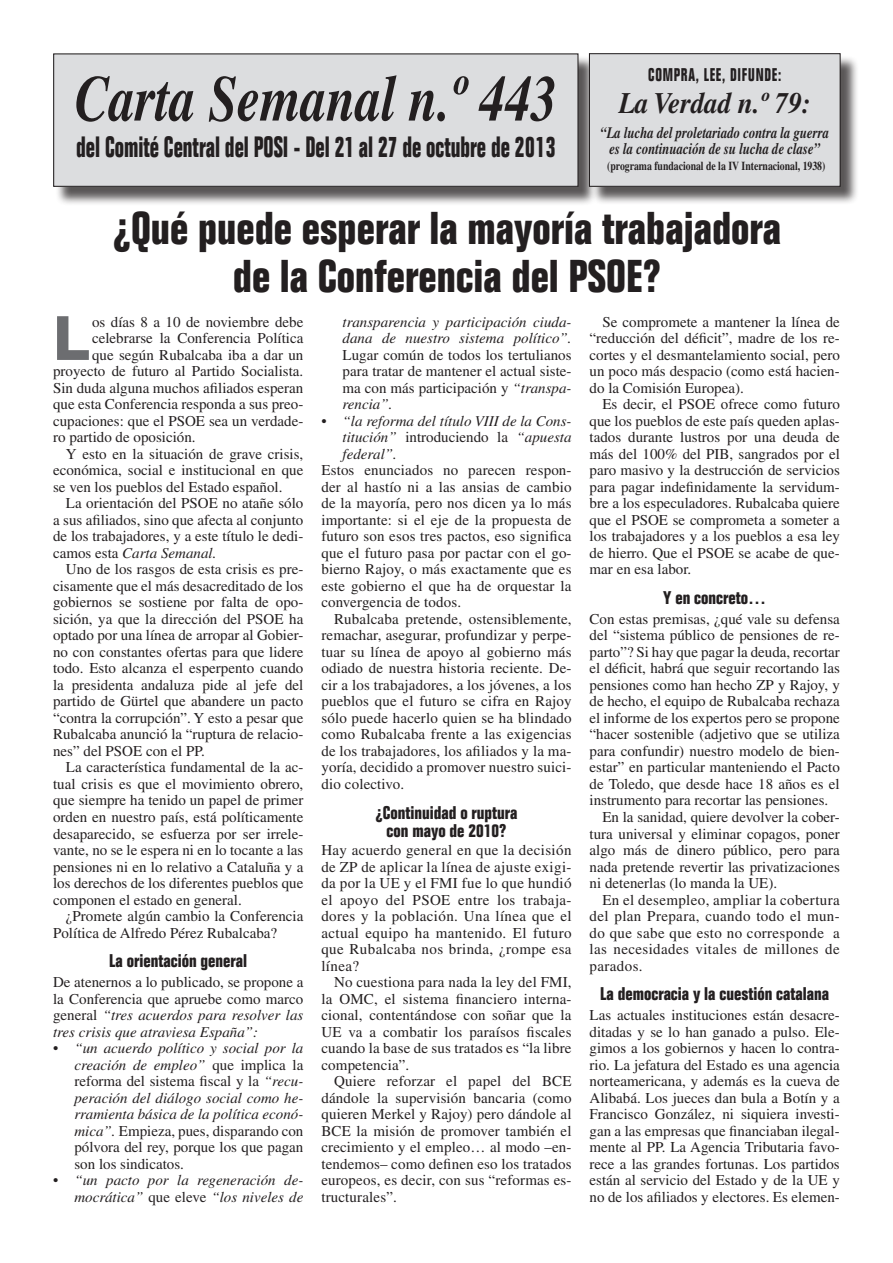
<style>
.page{position:relative;width:893px;height:1263px;background:#fff}
.page>*{position:absolute;margin:0;border:0;box-sizing:border-box;transform-origin:0 0}
.t1{font:italic 700 64.8px "Times LT Std";color:#231f20;scale:.8 1}
.t2{font:800 61.2px "Helvetica Neue LT Std";color:#6c6d70}
.t3{font:700 condensed 45px "Folio Std";color:#231f20}
.t4{font:italic 700 29.7px "Times LT Std";color:#231f20;scale:.91 1}
.t5{font:700 condensed 28.8px "Folio Std";color:#231f20;scale:.79 1}
.t6{font:700 condensed 18px "Folio Std";color:#231f20}
.t7{font:700 condensed 18px "Folio Std";letter-spacing:.05em;color:#231f20;scale:.83 1}
.Texto_de_cuerpo{font:italic 700 15.9px/15.9px "Times LT Std";color:#231f20;text-align:center;scale:.8 1}
.t8{font:15px/16.5px "Times LT Std";color:#231f20;text-align:justify}
.t9{font:italic 15px/16.5px "Times LT Std";color:#231f20;text-align:justify}
.Texto_de_cuerpo-2{font:700 12.15px "Times LT Std";color:#231f20;scale:.8 1}
.s1{font-style:italic}
.s2{font-style:normal}
</style>
<div class="page">
<div style="left:55px;top:56px;width:542px;height:150px;background:#231f20;opacity:.75"></div>
<div style="left:54px;top:54px;width:524px;height:132px;background:#dcdddf"></div>
<div style="left:53px;top:53px;width:525px;height:134px;border:1px solid #231f20"></div>
<div style="left:591px;top:55px;width:269px;height:151px;background:#231f20;opacity:.75"></div>
<div style="left:589px;top:54px;width:251px;height:132px;background:#dcdddf"></div>
<div style="left:589px;top:53px;width:252px;height:134px;border:1px solid #231f20"></div>
<p class="t1" style="left:75px;top:61px;width:604px">Carta Semanal n.º 443</p>
<p class="t5" style="left:76px;top:130px;width:608px">del Comité Central del POSI - Del 21 al 27 de octubre de 2013</p>
<p class="t7" style="left:648px;top:65px;width:162px">COMPRA, LEE, DIFUNDE:</p>
<p class="t4" style="left:619px;top:86px;width:213px">La Verdad n.º 79:</p>
<p class="Texto_de_cuerpo" style="left:600px;top:124px;width:287px">“La lucha del proletariado contra la guerra es la continuación de su lucha de clase”</p>
<p class="Texto_de_cuerpo-2" style="left:607px;top:158px;width:274px">(programa fundacional de la IV Internacional, 1938)</p>
<p class="t3" style="left:113px;top:204px;width:670px">¿Qué puede esperar la mayoría trabajadora</p>
<p class="t3" style="left:233px;top:252px;width:430px">de la Conferencia del PSOE?</p>
<p class="t2" style="left:53px;top:302px;width:39px">L</p>
<p class="t8" style="left:92px;top:314px;width:213px">os días 8 a 10 de noviembre debe</p>
<p class="t8" style="left:92px;top:330px;width:213px">celebrarse la Conferencia Política</p>
<p class="t8" style="left:92px;top:347px;width:213px">que según Rubalcaba iba a dar un</p>
<p class="t8" style="left:53px;top:363px;width:252px">proyecto de futuro al Partido Socialista.</p>
<p class="t8" style="left:53px;top:380px;width:252px">Sin duda alguna muchos afiliados esperan</p>
<p class="t8" style="left:53px;top:396px;width:252px">que esta Conferencia responda a sus preo-</p>
<p class="t8" style="left:53px;top:413px;width:252px">cupaciones: que el PSOE sea un verdade-</p>
<p class="t8" style="left:53px;top:429px;width:144px">ro partido de oposición.</p>
<p class="t8" style="left:53px;top:446px;width:252px;text-indent:13px">Y esto en la situación de grave crisis, económica, social e institucional en que se ven los pueblos del Estado español.</p>
<p class="t8" style="left:53px;top:495px;width:252px;text-indent:13px">La orientación del PSOE no atañe sólo a sus afiliados, sino que afecta al conjunto de los trabajadores, y a este título le dedi&shy;camos esta <span class="s1">Carta Semanal.</span></p>
<p class="t8" style="left:53px;top:561px;width:252px;text-indent:13px">Uno de los rasgos de esta crisis es pre&shy;cisamente que el más desacreditado de los gobiernos se sostiene por falta de opo&shy;sición, ya que la dirección del PSOE ha optado por una línea de arropar al Gobier&shy;no con constantes ofertas para que lidere todo. Esto alcanza el esperpento cuando la presidenta andaluza pide al jefe del partido de Gürtel que abandere un pacto “contra la corrupción”. Y esto a pesar que Rubalcaba anunció la “ruptura de relacio&shy;nes” del PSOE con el PP.</p>
<p class="t8" style="left:53px;top:759px;width:252px;text-indent:13px">La característica fundamental de la ac&shy;tual crisis es que el movimiento obrero, que siempre ha tenido un papel de primer orden en nuestro país, está políticamente desaparecido, se esfuerza por ser irrele&shy;vante, no se le espera ni en lo tocante a las pensiones ni en lo relativo a Cataluña y a los derechos de los diferentes pueblos que componen el estado en general.</p>
<p class="t8" style="left:53px;top:908px;width:252px;text-indent:13px">¿Promete algún cambio la Conferencia<br>Política de Alfredo Pérez Rubalcaba?</p>
<p class="t6" style="left:109px;top:951px;width:139px">La orientación general</p>
<p class="t8" style="left:53px;top:974px;width:252px">De atenernos a lo publicado, se propone a la Conferencia que apruebe como marco general <span class="s1">“tres acuerdos para resolver las tres crisis que atraviesa España”:</span></p>
<p class="t9" style="left:74px;top:1040px;width:230px;text-indent:-21px">• “un acuerdo político y social por la creación de empleo” <span class="s2">que implica la reforma del sistema fiscal y la</span> “recu&shy;peración del diálogo social como he&shy;rramienta básica de la política econó&shy;mica”. <span class="s2">Empieza, pues, disparando con pólvora del rey, porque los que pagan son los sindicatos.</span></p>
<p class="t9" style="left:53px;top:1172px;width:252px;text-align:right">• “un pacto por la regeneración de&shy;mocrática” <span class="s2">que eleve</span> “los niveles de</p>
<p class="t8" style="left:343px;top:314px;width:230px"><span class="s1">transparencia y participación ciuda&shy;dana de nuestro sistema político”.<br></span>Lugar común de todos los tertulianos para tratar de mantener el actual siste&shy;ma con más participación y <span class="s1">“transpa&shy;rencia”.</span></p>
<p class="t9" style="left:343px;top:413px;width:230px;text-indent:-21px">• “la reforma del título VIII de la Cons&shy;titución” <span class="s2">introduciendo la</span> “apuesta federal”.</p>
<p class="t8" style="left:321px;top:462px;width:252px">Estos enunciados no parecen respon&shy;der al hastío ni a las ansias de cambio de la mayoría, pero nos dicen ya lo más importante: si el eje de la propuesta de futuro son esos tres pactos, eso significa que el futuro pasa por pactar con el go&shy;bierno Rajoy, o más exactamente que es este gobierno el que ha de orquestar la convergencia de todos.</p>
<p class="t8" style="left:321px;top:611px;width:252px;text-indent:13px">Rubalcaba pretende, ostensiblemente, remachar, asegurar, profundizar y perpe&shy;tuar su línea de apoyo al gobierno más odiado de nuestra historia reciente. De&shy;cir a los trabajadores, a los jóvenes, a los pueblos que el futuro se cifra en Rajoy sólo puede hacerlo quien se ha blindado como Rubalcaba frente a las exigencias de los trabajadores, los afiliados y la ma&shy;yoría, decidido a promover nuestro suici&shy;dio colectivo.</p>
<p class="t6" style="left:375px;top:802px;width:143px">¿Continuidad o ruptura</p>
<p class="t6" style="left:387px;top:820px;width:121px">con mayo de 2010?</p>
<p class="t8" style="left:321px;top:842px;width:252px">Hay acuerdo general en que la decisión de ZP de aplicar la línea de ajuste exigi&shy;da por la UE y el FMI fue lo que hundió el apoyo del PSOE entre los trabaja&shy;dores y la población. Una línea que el actual equipo ha mantenido. El futuro que Rubalcaba nos brinda, ¿rompe esa línea?</p>
<p class="t8" style="left:321px;top:974px;width:252px;text-indent:13px">No cuestiona para nada la ley del FMI, la OMC, el sistema financiero interna&shy;cional, contentándose con soñar que la UE va a combatir los paraísos fiscales cuando la base de sus tratados es “la libre competencia”.</p>
<p class="t8" style="left:321px;top:1073px;width:252px;text-indent:13px">Quiere reforzar el papel del BCE dándole la supervisión bancaria (como quieren Merkel y Rajoy) pero dándole al BCE la misión de promover también el crecimiento y el empleo… al modo –en&shy;tendemos– como definen eso los tratados europeos, es decir, con sus “reformas es&shy;tructurales”.</p>
<p class="t8" style="left:590px;top:314px;width:252px;text-indent:13px">Se compromete a mantener la línea de “reducción del déficit”, madre de los re&shy;cortes y el desmantelamiento social, pero un poco más despacio (como está hacien&shy;do la Comisión Europea).</p>
<p class="t8" style="left:590px;top:396px;width:252px;text-indent:13px">Es decir, el PSOE ofrece como futuro que los pueblos de este país queden aplas&shy;tados durante lustros por una deuda de más del 100% del PIB, sangrados por el paro masivo y la destrucción de servicios para pagar indefinidamente la servidum&shy;bre a los especuladores. Rubalcaba quiere que el PSOE se comprometa a someter a los trabajadores y a los pueblos a esa ley de hierro. Que el PSOE se acabe de que&shy;mar en esa labor.</p>
<p class="t6" style="left:663px;top:588px;width:104px">Y en concreto…</p>
<p class="t8" style="left:590px;top:611px;width:252px">Con estas premisas, ¿qué vale su defensa del “sistema público de pensiones de re&shy;parto”? Si hay que pagar la deuda, recortar el déficit, habrá que seguir recortando las pensiones como han hecho ZP y Rajoy, y de hecho, el equipo de Rubalcaba rechaza el informe de los expertos pero se propone “hacer sostenible (adjetivo que se utiliza para confundir) nuestro modelo de bien&shy;estar” en particular manteniendo el Pacto de Toledo, que desde hace 18 años es el instrumento para recortar las pensiones.</p>
<p class="t8" style="left:590px;top:809px;width:252px;text-indent:13px">En la sanidad, quiere devolver la cober&shy;tura universal y eliminar copagos, poner algo más de dinero público, pero para nada pretende revertir las privatizaciones ni detenerlas (lo manda la UE).</p>
<p class="t8" style="left:590px;top:891px;width:252px;text-indent:13px">En el desempleo, ampliar la cobertura del plan Prepara, cuando todo el mun&shy;do que sabe que esto no corresponde a las necesidades vitales de millones de parados.</p>
<p class="t6" style="left:600px;top:984px;width:231px">La democracia y la cuestión catalana</p>
<p class="t8" style="left:590px;top:1007px;width:252px">Las actuales instituciones están desacre&shy;ditadas y se lo han ganado a pulso. Ele&shy;gimos a los gobiernos y hacen lo contra&shy;rio. La jefatura del Estado es una agencia norteamericana, y además es la cueva de Alibabá. Los jueces dan bula a Botín y a Francisco González, ni siquiera investi&shy;gan a las empresas que financiaban ilegal&shy;mente al PP. La Agencia Tributaria favo&shy;rece a las grandes fortunas. Los partidos están al servicio del Estado y de la UE y no de los afiliados y electores. Es elemen-</p>
</div>
